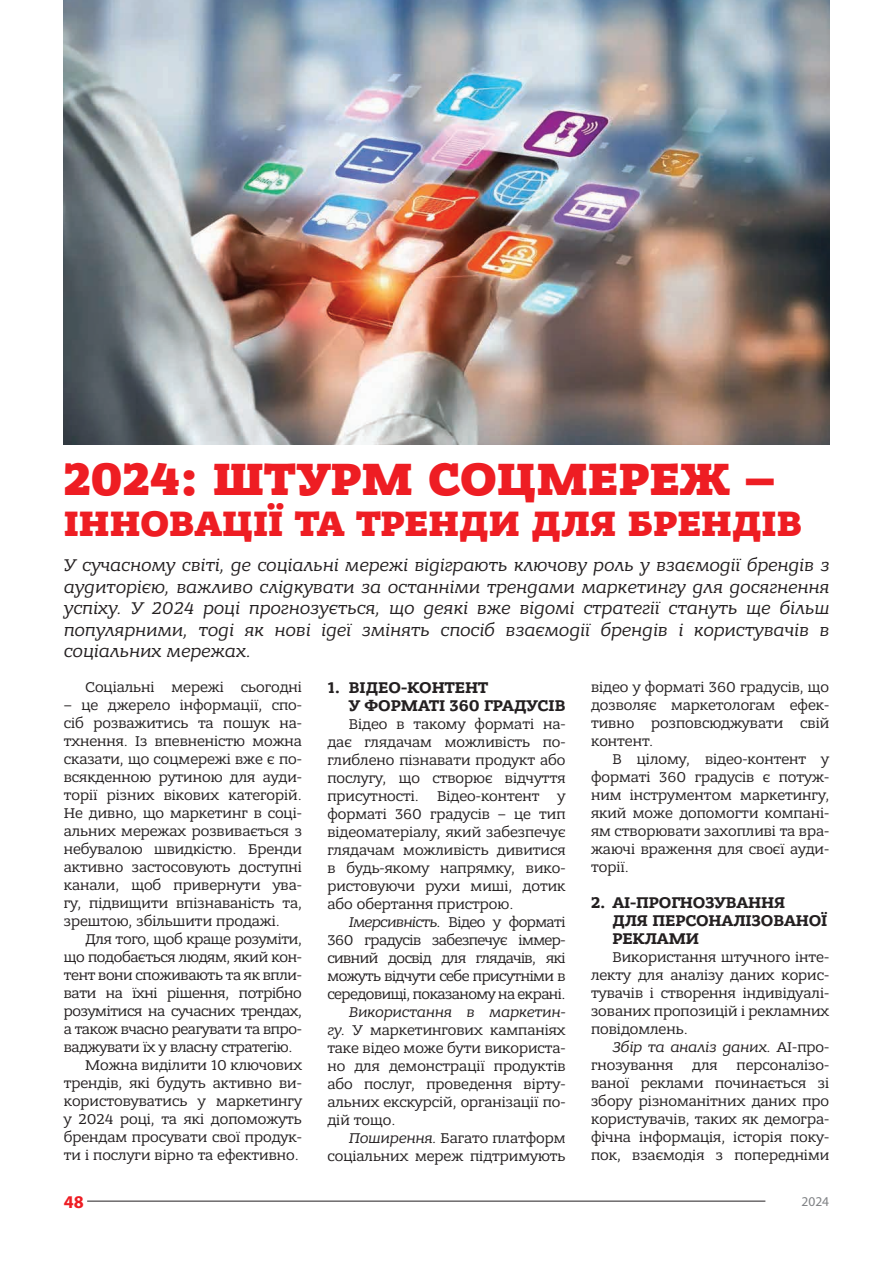
<style>
.page{position:relative;width:893px;height:1263px;background:#fff}
.page>*{position:absolute;margin:0;border:0;box-sizing:border-box;transform-origin:0 0}
.t1{font:800 48px "Bandera Pro";color:#ee1d23}
.t2{font:800 37.5px "Bandera Pro";color:#ee1d23}
.t3{font:italic 18px/21.6px "Bandera Pro";letter-spacing:.01em;color:#231f20;text-align:justify}
.t4{font:700 18px "Myriad Pro";color:#ee1d23}
.t5{font:700 16.5px "Bandera Pro";letter-spacing:-.01em;color:#231f20}
.t6{font:15px/18px "Bandera Pro";color:#231f20;text-align:justify}
.t7{font:italic 15px/18px "Bandera Pro";color:#231f20}
.t8{font:13.5px "Myriad Pro";color:#808285}
.s1{font-style:italic}
.s2{font-style:normal}
</style>
<div class="page">
<hr style="left:87px;top:1201px;width:678px;height:1px;background:#231f20">
<img style="left:64px;top:0;width:765px;height:444px">
<p class="t1" style="left:64px;top:449px;width:713px">2024: ШТУРМ СОЦМЕРЕЖ –</p>
<p class="t2" style="left:64px;top:499px;width:740px">ІННОВАЦІЇ ТА ТРЕНДИ ДЛЯ БРЕНДІВ</p>
<p class="t3" style="left:64px;top:554px;width:767px">У сучасному світі, де соціальні мережі відіграють ключову роль у взаємодії брендів з аудиторією, важливо слідкувати за останніми трендами маркетингу для досягнення успіху. У 2024 році прогнозується, що деякі вже відомі стратегії стануть ще більш популярними, тоді як нові ідеї змінять спосіб взаємодії брендів і користувачів в соціальних мережах.</p>
<p class="t6" style="left:85px;top:678px;width:218px">Соціальні мережі сьогодні</p>
<p class="t6" style="left:64px;top:696px;width:240px">– це джерело інформації, спо&shy;сіб розважитись та пошук на&shy;тхнення. Із впевненістю можна сказати, що соцмережі вже є по&shy;всякденною рутиною для ауди&shy;торії різних вікових категорій.<br>Не дивно, що маркетинг в соці&shy;альних мережах розвивається з небувалою швидкістю. Бренди активно застосовують доступні канали, щоб привернути ува&shy;гу, підвищити впізнаваність та, зрештою, збільшити продажі.</p>
<p class="t6" style="left:64px;top:930px;width:240px;text-indent:21px">Для того, щоб краще розуміти, що подобається людям, який кон&shy;тент вони споживають та як впли&shy;вати на їхні рішення, потрібно розумітися на сучасних трендах, а також вчасно реагувати та впро&shy;ваджувати їх у власну стратегію.</p>
<p class="t6" style="left:64px;top:1056px;width:240px;text-indent:21px">Можна виділити 10 ключових трендів, які будуть активно ви&shy;користовуватись у маркетингу у 2024 році, та які допоможуть брендам просувати свої продук&shy;ти і послуги вірно та ефективно.</p>
<p class="t5" style="left:327px;top:677px;width:162px">1. ВІДЕО-КОНТЕНТ</p>
<p class="t5" style="left:349px;top:695px;width:218px">У ФОРМАТІ 360 ГРАДУСІВ</p>
<p class="t6" style="left:327px;top:715px;width:240px;text-indent:21px">Відео в такому форматі на&shy;дає глядачам можливість по&shy;глиблено пізнавати продукт або послугу, що створює відчуття присутності. Відео-контент у форматі 360 градусів – це тип відеоматеріалу, який забезпечує глядачам можливість дивитися в будь-якому напрямку, вико&shy;ристовуючи рухи миші, дотик або обертання пристрою.</p>
<p class="t6" style="left:327px;top:913px;width:240px;text-indent:21px"><span class="s1">Імерсивність.</span> Відео у форматі 360 градусів забезпечує іммер&shy;сивний досвід для глядачів, які можуть відчути себе присутніми в середовищі, показаному на екрані.</p>
<p class="t6" style="left:327px;top:1003px;width:240px;text-indent:21px"><span class="s1">Використання в маркетин&shy;гу.</span> У маркетингових кампаніях таке відео може бути використа&shy;но для демонстрації продуктів або послуг, проведення вірту&shy;альних екскурсій, організації по&shy;дій тощо.</p>
<p class="t6" style="left:327px;top:1129px;width:240px;text-align:right"><span class="s1">Поширення.</span> Багато платформ соціальних мереж підтримують</p>
<p class="t6" style="left:591px;top:678px;width:240px">відео у форматі 360 градусів, що дозволяє маркетологам ефек&shy;тивно розповсюджувати свій контент.</p>
<p class="t6" style="left:591px;top:750px;width:240px;text-indent:21px">В цілому, відео-контент у форматі 360 градусів є потуж&shy;ним інструментом маркетингу, який може допомогти компані&shy;ям створювати захопливі та вра&shy;жаючі враження для своєї ауди&shy;торії.</p>
<p class="t5" style="left:591px;top:892px;width:196px">2. AI-ПРОГНОЗУВАННЯ</p>
<p class="t5" style="left:612px;top:910px;width:217px">ДЛЯ ПЕРСОНАЛІЗОВАНОЇ</p>
<p class="t5" style="left:612px;top:928px;width:88px">РЕКЛАМИ</p>
<p class="t6" style="left:591px;top:948px;width:240px;text-indent:21px">Використання штучного інте&shy;лекту для аналізу даних корис&shy;тувачів і створення індивідуалі&shy;зованих пропозицій і рекламних повідомлень.</p>
<p class="t7" style="left:591px;top:1038px;width:240px;text-indent:21px">Збір та аналіз даних. <span class="s2">AI-про&shy;гнозування</span></p>
<p class="t6" style="left:591px;top:1056px;width:240px;text-indent:145px">персоналізо&shy;ваної реклами починається зі збору різноманітних даних про користувачів, таких як демогра&shy;фічна інформація, історія поку&shy;пок, взаємодія з попередніми</p>
<p class="t6" style="left:692px;top:1056px;width:27px">для</p>
<p class="t4" style="left:64px;top:1190px;width:21px">48</p>
<p class="t8" style="left:801px;top:1193px;width:29px">2024</p>
</div>
